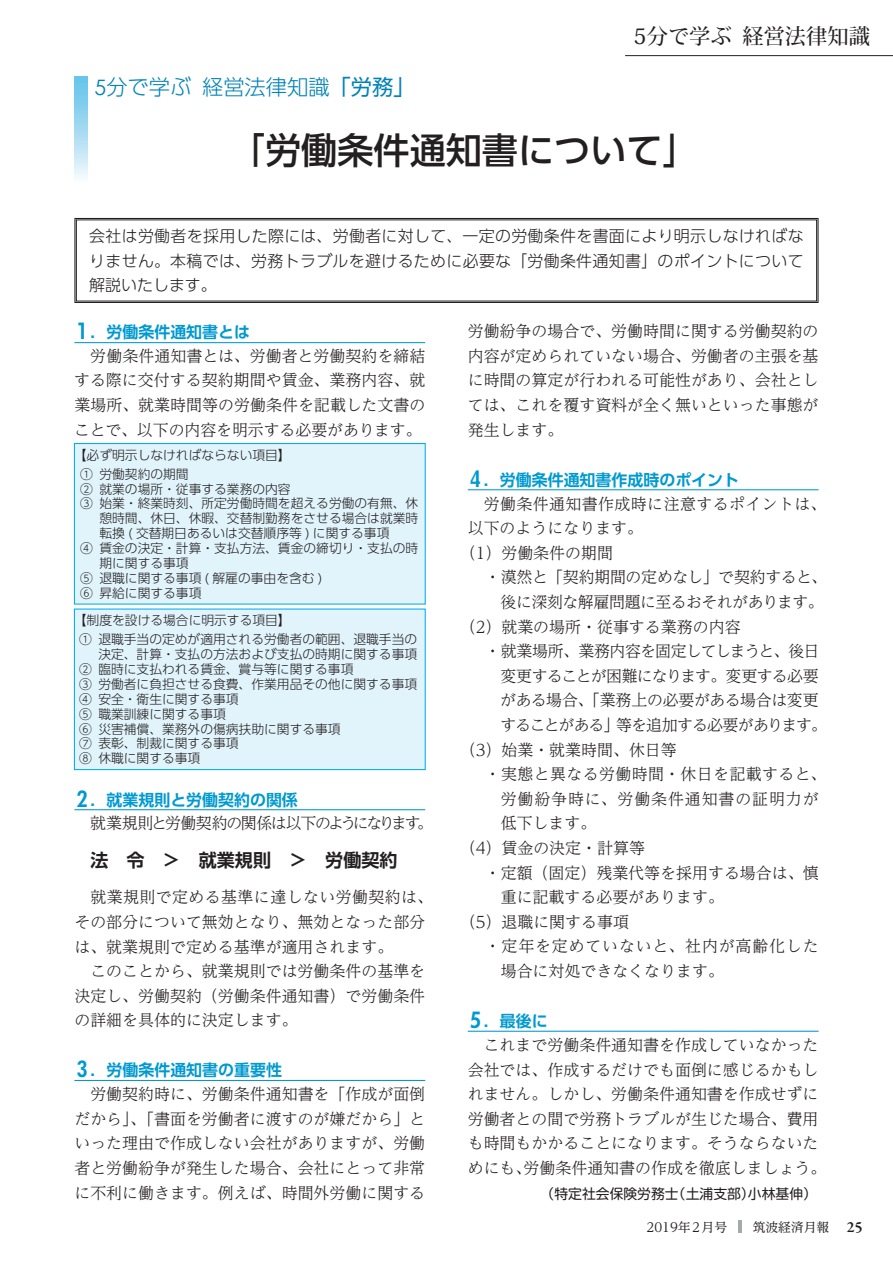
<style>
.page{position:relative;width:893px;height:1263px;background:#fff}
.page>*{position:absolute;margin:0;border:0;box-sizing:border-box;transform-origin:0 0}
.t1{font:500 36.15px "UD Shin Go Pro";color:#231f20}
.t2{font:300 21.3px "UD Shin Go Pro";color:#0083b6}
.t3{font:500 21.3px "Koz Min Pro";color:#231f20}
.t4{font:700 18px "UD Shin Go Pro De";color:#231f20}
.t5{font:300 15.9px/24.6px "UD Reimin Pr 6";color:#231f20;text-align:justify}
.t6{font:300 15.9px/24.5px "UD Shin Go Pro";letter-spacing:.02em;color:#231f20;text-align:justify}
.t7{font:700 15.9px "UD Shin Go Pro De";color:#0099d1}
.t8{font:300 15.9px "UD Reimin Pr 6";letter-spacing:-.05em;color:#231f20}
.t9{font:300 15.9px "UD Reimin Pr 6";letter-spacing:.025em;color:#231f20}
.t10{font:300 15.9px "UD Reimin Pr 6";letter-spacing:-.095em;color:#231f20}
.t11{font:300 15.9px "UD Reimin Pr 6";letter-spacing:-.02em;color:#231f20}
.t12{font:300 15.9px "UD Reimin Pr 6";letter-spacing:-.06em;color:#231f20}
.t13{font:300 15.9px "UD Reimin Pr 6";letter-spacing:-.035em;color:#231f20}
.t14{font:300 15.9px "UD Reimin Pr 6";letter-spacing:-.025em;color:#231f20}
.t15{font:300 15.9px "UD Reimin Pr 6";letter-spacing:.05em;color:#231f20}
.t16{font:300 15.9px "UD Reimin Pr 6";letter-spacing:.055em;color:#231f20}
.t17{font:13.8px "Soft Go Std";color:#231f20}
.t18{font:300 12.75px/14.9px "UD Shin Go Pro";color:#231f20}
.t19{font:12.75px "UD Reimin Pr 6 N";color:#231f20}
.s1{font-family:"Century Gothic";font-weight:400}
.s2{font-family:"Shin Go Pr 6 N";font-weight:400}
.s3{font-family:"Futurist";font-size:22.2px}
.s4{font-family:"Garamond Premr Pro";font-weight:600;font-size:15.9px}
</style>
<div class="page">
<svg style="left:738px;top:1220px;width:3px;height:13px"></svg>
<svg style="left:74px;top:217px;width:745px;height:86px"></svg>
<hr style="left:74px;top:342px;width:351px;height:1px;background:#0099d1">
<hr style="left:468px;top:489px;width:351px;height:1px;background:#0099d1">
<hr style="left:468px;top:1031px;width:351px;height:1px;background:#0099d1">
<hr style="left:74px;top:809px;width:351px;height:1px;background:#0099d1">
<hr style="left:74px;top:1080px;width:351px;height:1px;background:#0099d1">
<hr style="left:625px;top:55px;width:268px;height:1px;background:#231f20">
<svg style="left:74px;top:77px;width:13px;height:101px"></svg>
<div style="left:74px;top:443px;width:351px;height:161px;background:#e1f4fc"></div>
<div style="left:74px;top:443px;width:352px;height:162px;border:1px solid #00aeef"></div>
<div style="left:74px;top:609px;width:351px;height:161px;background:#e1f4fc"></div>
<div style="left:74px;top:608px;width:352px;height:162px;border:1px solid #00aeef"></div>
<h2 class="t2" style="left:95px;top:70px;width:322px"><span class="s1">5</span>分で学ぶ経営法律知識<span class="s2">「労務」</span></h2>
<h2 class="t3" style="left:634px;top:21px;width:238px">5分で学ぶ経営法律知識</h2>
<h1 class="t1" style="left:229px;top:121px;width:471px">「労働条件通知書について」</h1>
<p class="t6" style="left:89px;top:223px;width:716px">会社は労働者を採用した際には、労働者に対して、一定の労働条件を書面により明示しなければなりません。本稿では、労務トラブルを避けるために必要な「労働条件通知書」のポイントについて解説いたします。</p>
<p class="t7" style="left:77px;top:319px;width:175px"><span class="s3">1</span> ．労働条件通知書とは</p>
<p class="t5" style="left:74px;top:343px;width:353px;text-indent:16px">労働条件通知書とは、労働者と労働契約を締結する際に交付する契約期間や賃金、業務内容、就業場所、就業時間等の労働条件を記載した文書のことで、以下の内容を明示する必要があります。</p>
<p class="t5" style="left:468px;top:318px;width:352px">労働紛争の場合で、労働時間に関する労働契約の内容が定められていない場合、労働者の主張を基に時間の算定が行われる可能性があり、会社としては、これを覆す資料が全く無いといった事態が発生します。</p>
<p class="t7" style="left:470px;top:467px;width:270px"><span class="s3">4</span> ．労働条件通知書作成時のポイント</p>
<p class="t9" style="left:484px;top:491px;width:344px">労働条件通知書作成時に注意するポイントは、</p>
<p class="t5" style="left:468px;top:515px;width:177px">以下のようになります。</p>
<p class="t5" style="left:460px;top:540px;width:155px">（1）労働条件の期間</p>
<p class="t11" style="left:485px;top:564px;width:344px">・漠然と「契約期間の定めなし」で契約すると、</p>
<p class="t13" style="left:501px;top:589px;width:325px">後に深刻な解雇問題に至るおそれがあります。</p>
<p class="t5" style="left:460px;top:614px;width:282px">（2）就業の場所・従事する業務の内容</p>
<p class="t8" style="left:485px;top:638px;width:336px">・就業場所、業務内容を固定してしまうと、後日</p>
<p class="t8" style="left:500px;top:663px;width:320px">変更することが困難になります。変更する必要</p>
<p class="t14" style="left:500px;top:687px;width:320px">がある場合、「業務上の必要がある場合は変更</p>
<p class="t12" style="left:500px;top:712px;width:328px">することがある」等を追加する必要があります。</p>
<p class="t5" style="left:460px;top:737px;width:219px">（3）始業・就業時間、休日等</p>
<p class="t9" style="left:485px;top:761px;width:343px">・実態と異なる労働時間・休日を記載すると、</p>
<p class="t16" style="left:501px;top:786px;width:319px">労働紛争時に、労働条件通知書の証明力が</p>
<p class="t5" style="left:501px;top:810px;width:97px">低下します。</p>
<p class="t5" style="left:460px;top:835px;width:187px">（4）賃金の決定・計算等</p>
<p class="t5" style="left:485px;top:860px;width:335px">・定額（固定）残業代等を採用する場合は、慎</p>
<p class="t5" style="left:501px;top:884px;width:225px">重に記載する必要があります。</p>
<p class="t5" style="left:460px;top:909px;width:171px">（5）退職に関する事項</p>
<p class="t15" style="left:485px;top:933px;width:335px">・定年を定めていないと、社内が高齢化した</p>
<p class="t5" style="left:501px;top:958px;width:225px">場合に対処できなくなります。</p>
<p class="t7" style="left:470px;top:1008px;width:79px"><span class="s3">5</span> ．最後に</p>
<p class="t5" style="left:468px;top:1032px;width:360px;text-align:center">これまで労働条件通知書を作成していなかった<br>会社では、作成するだけでも面倒に感じるかもしれません。しかし、労働条件通知書を作成せずに労働者との間で労務トラブルが生じた場合、費用も時間もかかることになります。そうならないためにも、労働条件通知書の作成を徹底しましょう。</p>
<p class="t18" style="left:80px;top:445px;width:212px;line-height:19.2px;text-indent:-6px">【必ず明示しなければならない項目】<br>① 労働契約の期間</p>
<p class="t18" style="left:80px;top:481px;width:212px">② 就業の場所・従事する業務の内容</p>
<p class="t18" style="left:80px;top:496px;width:340px">③ 始業・終業時刻、所定労働時間を超える労働の有無、休</p>
<p class="t18" style="left:99px;top:511px;width:320px">憩時間、休日、休暇、交替制勤務をさせる場合は就業時</p>
<p class="t18" style="left:99px;top:525px;width:292px">転換 ( 交替期日あるいは交替順序等 ) に関する事項</p>
<p class="t18" style="left:80px;top:540px;width:340px">④ 賃金の決定・計算・支払方法、賃金の締切り・支払の時</p>
<p class="t18" style="left:99px;top:555px;width:91px">期に関する事項</p>
<p class="t18" style="left:80px;top:570px;width:244px">⑤ 退職に関する事項 ( 解雇の事由を含む )</p>
<p class="t18" style="left:80px;top:585px;width:123px">⑥ 昇給に関する事項</p>
<p class="t18" style="left:79px;top:610px;width:340px;line-height:19.2px;text-indent:-5px">【制度を設ける場合に明示する項目】<br>① 退職手当の定めが適用される労働者の範囲、退職手当の</p>
<p class="t18" style="left:79px;top:646px;width:340px;text-indent:19px">決定、計算・支払の方法および支払の時期に関する事項<br>② 臨時に支払われる賃金、賞与等に関する事項<br>③ 労働者に負担させる食費、作業用品その他に関する事項<br>④ 安全・衛生に関する事項<br>⑤ 職業訓練に関する事項<br>⑥ 災害補償、業務外の傷病扶助に関する事項<br>⑦ 表彰、制裁に関する事項<br>⑧ 休職に関する事項</p>
<p class="t7" style="left:77px;top:786px;width:222px"><span class="s3">2</span> ．就業規則と労働契約の関係</p>
<p class="t10" style="left:90px;top:810px;width:344px">就業規則と労働契約の関係は以下のようになります。</p>
<p class="t4" style="left:90px;top:846px;width:309px">法　令　＞　就業規則　＞　労働契約</p>
<p class="t5" style="left:74px;top:884px;width:360px;text-align:left;text-indent:16px">就業規則で定める基準に達しない労働契約は、その部分について無効となり、無効となった部分は、就業規則で定める基準が適用されます。</p>
<p class="t5" style="left:74px;top:958px;width:352px;text-indent:16px">このことから、就業規則では労働条件の基準を決定し、労働契約（労働条件通知書）で労働条件の詳細を具体的に決定します。</p>
<p class="t7" style="left:77px;top:1057px;width:207px"><span class="s3">3</span> ．労働条件通知書の重要性</p>
<p class="t5" style="left:74px;top:1081px;width:352px;text-indent:16px">労働契約時に、労働条件通知書を「作成が面倒だから」、「書面を労働者に渡すのが嫌だから」といった理由で作成しない会社がありますが、労働者と労働紛争が発生した場合、会社にとって非常に不利に働きます。例えば、時間外労働に関する</p>
<p class="t17" style="left:541px;top:1184px;width:278px">（特定社会保険労務士（土浦支部）小林基伸）</p>
<p class="t19" style="left:647px;top:1216px;width:217px">2019年 2月号　　筑波経済月報 <span class="s4">25</span></p>
</div>
